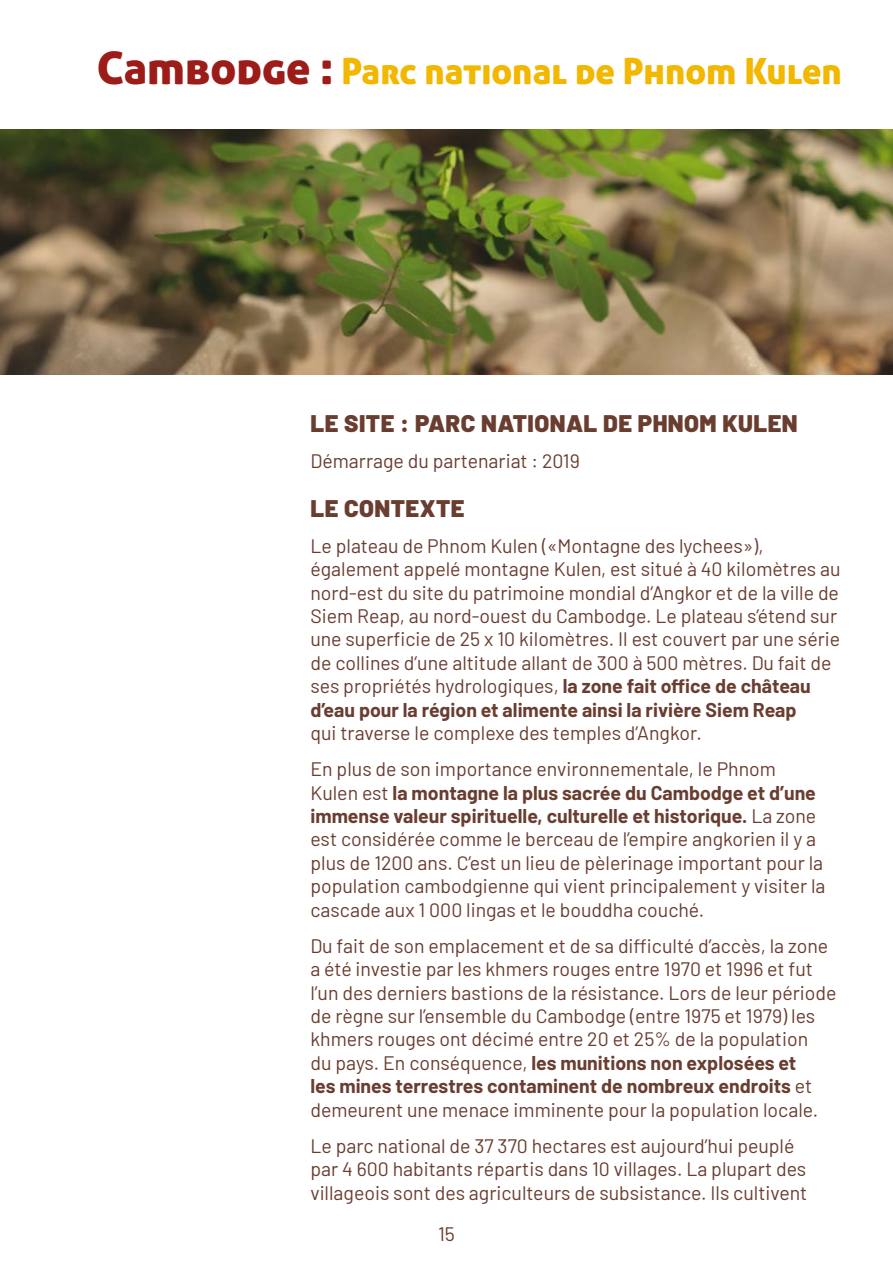
<style>
.page{position:relative;width:893px;height:1263px;background:#fff}
.page>*{position:absolute;margin:0;border:0;box-sizing:border-box;transform-origin:0 0}
.t1{font:36px "Aller Display";color:#f2b700}
.t2{font:900 24px "Barlow";letter-spacing:.02em;color:#693d30}
.t3{font:19.5px/23.4px "Barlow";color:#693d30}
.s1{font-size:45px;color:#9b1c18}
.s2{font-weight:700}
</style>
<div class="page">
<img style="left:0;top:130px;width:893px;height:244px">
<h1 class="t1" style="left:97px;top:48px;width:747px"><span class="s1">Cambodge :</span> Parc national de Phnom Kulen</h1>
<p class="t2" style="left:310px;top:406px;width:489px">LE SITE : PARC NATIONAL DE PHNOM KULEN</p>
<p class="t3" style="left:310px;top:448px;width:271px">Démarrage du partenariat : 2019</p>
<p class="t2" style="left:310px;top:490px;width:156px">LE CONTEXTE</p>
<p class="t3" style="left:310px;top:533px;width:532px">Le plateau de Phnom Kulen («Montagne des lychees»), également appelé montagne Kulen, est situé à 40 kilomètres au nord-est du site du patrimoine mondial d’Angkor et de la ville de Siem Reap, au nord-ouest du Cambodge. Le plateau s’étend sur une superficie de 25 x 10 kilomètres. Il est couvert par une série de collines d’une altitude allant de 300 à 500 mètres. Du fait de ses propriétés hydrologiques, <span class="s2">la zone fait office de château d’eau pour la région et alimente ainsi la rivière Siem Reap</span></p>
<p class="t3" style="left:310px;top:713px;width:467px;line-height:36.2px">qui traverse le complexe des temples d’Angkor.<br>En plus de son importance environnementale, le Phnom</p>
<p class="t3" style="left:310px;top:779px;width:517px">Kulen est <span class="s2">la montagne la plus sacrée du Cambodge et d’une immense valeur spirituelle, culturelle et historique.</span> La zone est considérée comme le berceau de l’empire angkorien il y a plus de 1200 ans. C’est un lieu de pèlerinage important pour la population cambodgienne qui vient principalement y visiter la cascade aux 1 000 lingas et le bouddha couché.</p>
<p class="t3" style="left:310px;top:932px;width:528px">Du fait de son emplacement et de sa difficulté d’accès, la zone a été investie par les khmers rouges entre 1970 et 1996 et fut l’un des derniers bastions de la résistance. Lors de leur période de règne sur l’ensemble du Cambodge (entre 1975 et 1979) les khmers rouges ont décimé entre 20 et 25% de la population<br>du pays. En conséquence, <span class="s2">les munitions non explosées et<br>les mines terrestres contaminent de nombreux endroits</span> et demeurent une menace imminente pour la population locale.</p>
<p class="t3" style="left:310px;top:1132px;width:498px">Le parc national de 37 370 hectares est aujourd’hui peuplé par 4 600 habitants répartis dans 10 villages. La plupart des villageois sont des agriculteurs de subsistance. Ils cultivent</p>
<p class="t3" style="left:438px;top:1221px;width:18px">15</p>
</div>
